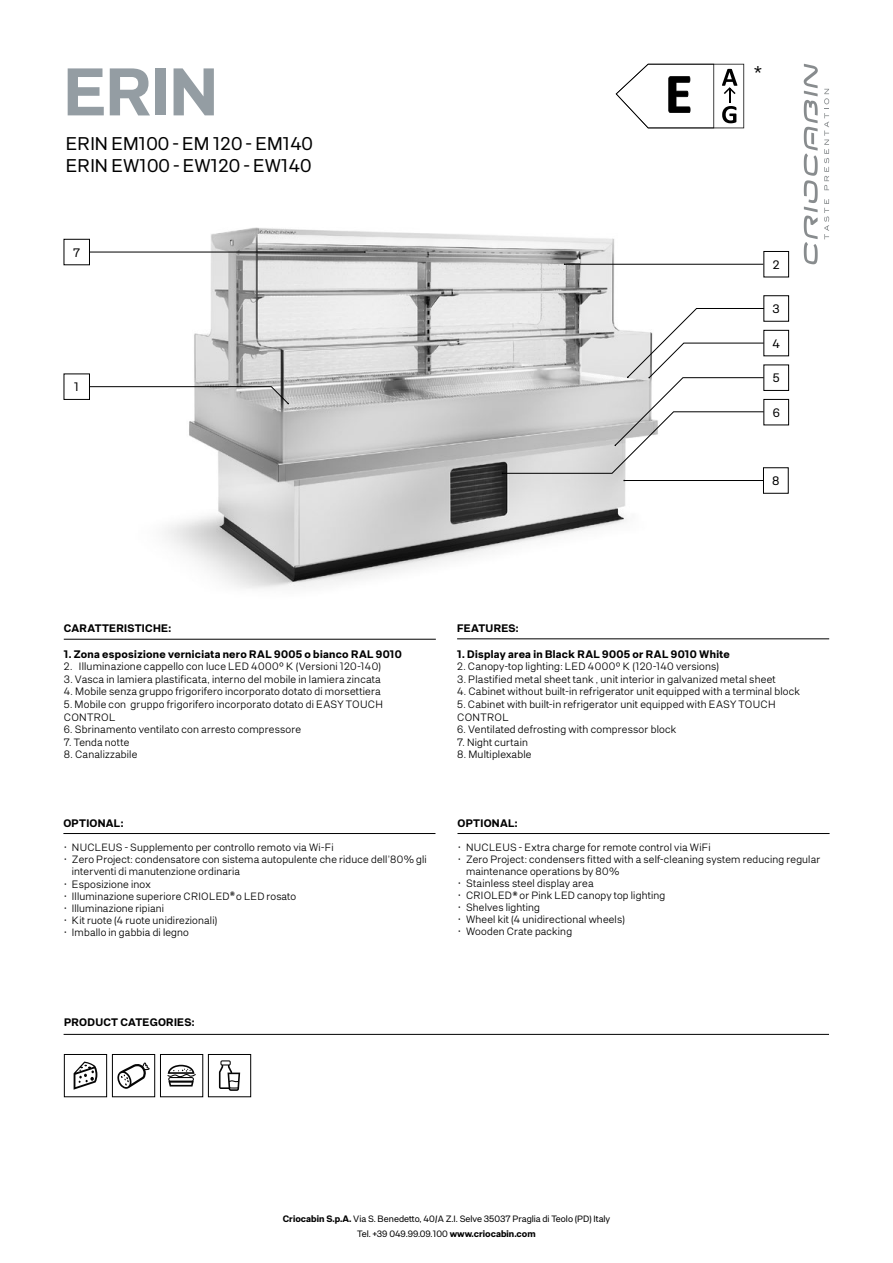
<style>
.page{position:relative;width:893px;height:1263px;background:#fff}
.page>*{position:absolute;margin:0;border:0;box-sizing:border-box;transform-origin:0 0}
.t1{font:600 64.5px "F37 Neuro";color:#949da3}
.t2{font:300 21px "F37 Neuro";color:#000}
.t3{font:18px/21.6px "F37 Neuro";color:#000}
.t4{font:12px "F37 Neuro";color:#000}
.t5{font:300 10.5px/12.6px "F37 Neuro";letter-spacing:.02em;color:#000}
.t6{font:600 10.5px "F37 Neuro";letter-spacing:.025em;color:#000}
.t7{font:300 10.35px/12px "F37 Neuro";letter-spacing:.015em;color:#000}
.t8{font:9px/15px "F37 Neuro";color:#000;text-align:center}
.s1{font-size:10.5px}
.s2{font-weight:600}
</style>
<div class="page">
<svg style="left:804px;top:64px;width:14px;height:200px"></svg>
<svg style="left:824px;top:199px;width:5px;height:40px"></svg>
<svg style="left:824px;top:89px;width:5px;height:101px"></svg>
<img style="left:108px;top:227px;width:636px;height:362px">
<div style="left:64px;top:374px;width:26px;height:26px;border:1px solid #000"></div>
<div style="left:64px;top:239px;width:26px;height:26px;border:1px solid #000"></div>
<div style="left:764px;top:251px;width:25px;height:26px;border:1px solid #000"></div>
<div style="left:764px;top:399px;width:25px;height:26px;border:1px solid #000"></div>
<div style="left:764px;top:365px;width:25px;height:26px;border:1px solid #000"></div>
<div style="left:764px;top:330px;width:25px;height:26px;border:1px solid #000"></div>
<hr style="left:457px;top:639px;width:372px;height:1px;background:#000">
<hr style="left:64px;top:639px;width:372px;height:1px;background:#000">
<hr style="left:63px;top:833px;width:372px;height:1px;background:#000">
<hr style="left:457px;top:833px;width:373px;height:1px;background:#000">
<hr style="left:64px;top:1034px;width:765px;height:1px;background:#000">
<svg style="left:167px;top:1065px;width:29px;height:21px"></svg>
<svg style="left:219px;top:1060px;width:21px;height:31px"></svg>
<svg style="left:74px;top:1061px;width:23px;height:29px"></svg>
<div style="left:160px;top:1054px;width:43px;height:43px;border:1px solid #000"></div>
<div style="left:208px;top:1054px;width:43px;height:43px;border:1px solid #000"></div>
<div style="left:64px;top:1054px;width:43px;height:43px;border:1px solid #000"></div>
<div style="left:112px;top:1054px;width:43px;height:43px;border:1px solid #000"></div>
<svg style="left:117px;top:1062px;width:33px;height:27px"></svg>
<svg style="left:616px;top:64px;width:128px;height:64px"></svg>
<svg style="left:89px;top:386px;width:200px;height:18px"></svg>
<svg style="left:502px;top:308px;width:262px;height:166px"></svg>
<hr style="left:624px;top:480px;width:139px;height:1px;background:#000">
<hr style="left:565px;top:264px;width:198px;height:1px;background:#000">
<hr style="left:90px;top:252px;width:275px;height:1px;background:#000">
<h1 class="t1" style="left:64px;top:49px;width:155px">ERIN</h1>
<h3 class="t3" style="left:66px;top:132px;width:249px">ERIN EM100 - EM 120 - EM140<br>ERIN EW100 - EW120 - EW140</h3>
<p class="t4" style="left:73px;top:244px;width:9px">7</p>
<p class="t4" style="left:74px;top:379px;width:7px">1</p>
<h2 class="t2" style="left:754px;top:59px;width:9px">*</h2>
<p class="t4" style="left:773px;top:257px;width:8px">2</p>
<p class="t4" style="left:773px;top:301px;width:9px">3</p>
<p class="t4" style="left:772px;top:336px;width:9px">4</p>
<p class="t4" style="left:773px;top:370px;width:8px">5</p>
<p class="t4" style="left:773px;top:405px;width:9px">6</p>
<p class="t4" style="left:772px;top:473px;width:9px">8</p>
<p class="t6" style="left:64px;top:622px;width:109px">CARATTERISTICHE:</p>
<p class="t6" style="left:64px;top:647px;width:340px">1. Zona esposizione verniciata nero RAL 9005 o bianco RAL 9010</p>
<p class="t5" style="left:64px;top:660px;width:319px">2. Illuminazione cappello con luce LED 4000° K (Versioni 120-140)</p>
<p class="t5" style="left:64px;top:672px;width:319px">3. Vasca in lamiera plastificata, interno del mobile in lamiera zincata</p>
<p class="t5" style="left:64px;top:685px;width:318px">4. Mobile senza gruppo frigorifero incorporato dotato di morsettiera</p>
<p class="t5" style="left:64px;top:698px;width:321px">5. Mobile con gruppo frigorifero incorporato dotato di EASY TOUCH<br>CONTROL</p>
<p class="t5" style="left:64px;top:723px;width:239px">6. Sbrinamento ventilato con arresto compressore</p>
<p class="t7" style="left:64px;top:736px;width:67px"><span class="s1">7.</span> Tenda notte</p>
<p class="t5" style="left:64px;top:748px;width:75px">8. Canalizzabile</p>
<p class="t6" style="left:63px;top:816px;width:61px">OPTIONAL:</p>
<p class="t7" style="left:63px;top:841px;width:272px">• NUCLEUS - Supplemento per controllo remoto via Wi-Fi</p>
<p class="t7" style="left:72px;top:853px;width:356px;text-indent:-9px">• Zero Project: condensatore con sistema autopulente che riduce dell’80% gli interventi di manutenzione ordinaria</p>
<p class="t5" style="left:63px;top:877px;width:89px">• Esposizione inox</p>
<p class="t7" style="left:63px;top:890px;width:234px">• Illuminazione superiore CRIOLED<sup>®</sup> o LED rosato</p>
<p class="t7" style="left:63px;top:902px;width:102px">• Illuminazione ripiani</p>
<p class="t7" style="left:63px;top:913px;width:155px">• Kit ruote (4 ruote unidirezionali)</p>
<p class="t7" style="left:63px;top:925px;width:127px">• Imballo in gabbia di legno</p>
<p class="t6" style="left:457px;top:622px;width:63px">FEATURES:</p>
<p class="t6" style="left:457px;top:647px;width:274px">1. Display area in Black RAL 9005 or RAL 9010 White</p>
<p class="t5" style="left:457px;top:660px;width:264px">2. Canopy-top lighting: LED 4000° K (120-140 versions)</p>
<p class="t5" style="left:457px;top:672px;width:320px">3. Plastified metal sheet tank , unit interior in galvanized metal sheet</p>
<p class="t5" style="left:457px;top:685px;width:344px">4. Cabinet without built-in refrigerator unit equipped with a terminal block</p>
<p class="t5" style="left:457px;top:698px;width:320px">5. Cabinet with built-in refrigerator unit equipped with EASY TOUCH<br>CONTROL</p>
<p class="t5" style="left:457px;top:723px;width:221px">6. Ventilated defrosting with compressor block</p>
<p class="t7" style="left:457px;top:736px;width:72px"><span class="s1">7.</span> Night curtain</p>
<p class="t5" style="left:457px;top:748px;width:76px">8. Multiplexable</p>
<p class="t6" style="left:457px;top:816px;width:61px">OPTIONAL:</p>
<p class="t7" style="left:457px;top:840px;width:255px">• NUCLEUS - Extra charge for remote control via WiFi</p>
<p class="t7" style="left:466px;top:852px;width:356px;text-indent:-9px">• Zero Project: condensers fitted with a self-cleaning system reducing regular maintenance operations by 80%</p>
<p class="t5" style="left:457px;top:877px;width:138px">• Stainless steel display area</p>
<p class="t7" style="left:457px;top:889px;width:209px">• CRIOLED<sup>®</sup> or Pink LED canopy top lighting</p>
<p class="t7" style="left:457px;top:901px;width:84px">• Shelves lighting</p>
<p class="t7" style="left:457px;top:913px;width:169px">• Wheel kit (4 unidirectional wheels)</p>
<p class="t7" style="left:457px;top:925px;width:116px">• Wooden Crate packing</p>
<p class="t6" style="left:64px;top:1015px;width:132px">PRODUCT CATEGORIES:</p>
<p class="t8" style="left:283px;top:1211px;width:329px"><span class="s2">Criocabin S.p.A.</span> Via S. Benedetto, 40/A Z.I. Selve 35037 Praglia di Teolo (PD) Italy<br>Tel. +39 049.99.09.100 <span class="s2">www.criocabin.com</span></p>
</div>
